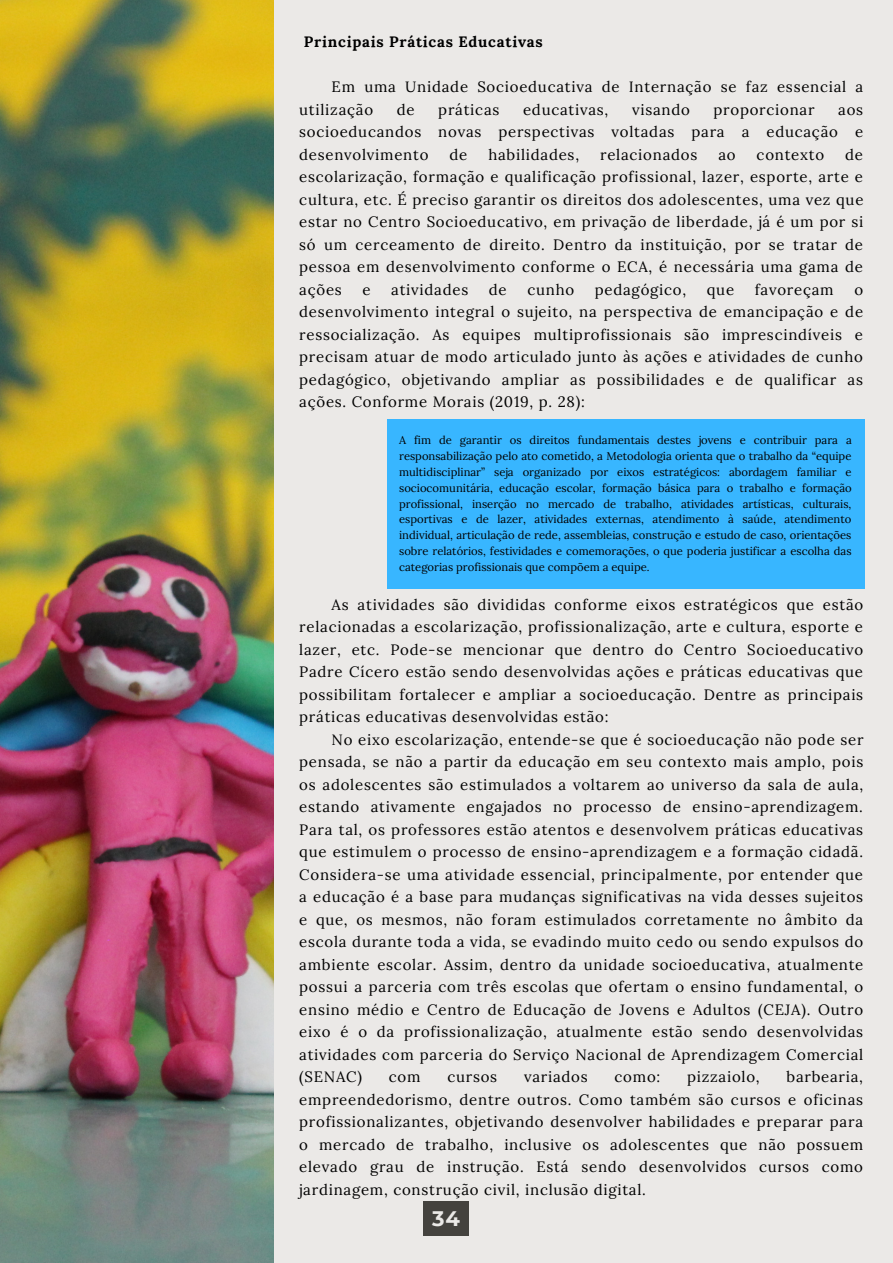
<style>
.page{position:relative;width:893px;height:1263px;background:#ebe9e7}
.page>*{position:absolute;margin:0;border:0;box-sizing:border-box;transform-origin:0 0}
.t1{font:700 21px "Montserrat";color:#ebe9e7}
.t2{font:15px/22.5px "Lora";letter-spacing:.05em;color:#000;text-align:justify}
.t3{font:700 15px "Lora";letter-spacing:.05em;color:#000}
.t4{font:11.25px/15.8px "Lora";color:#000;text-align:justify}
.s1{color:#ebe9e7}
</style>
<div class="page">
<img style="left:0;top:0;width:273px;height:1263px">
<div style="left:423px;top:1201px;width:46px;height:34px;background:#44423e"></div>
<div style="left:387px;top:419px;width:477px;height:170px;background:#38b6ff"></div>
<p class="t3" style="left:304px;top:32px;width:240px">Principais Práticas Educativas</p>
<p class="t2" style="left:299px;top:75px;width:565px"><span class="s1">----</span>Em uma Unidade Socioeducativa de Internação se faz essencial a utilização</p>
<p class="t2" style="left:397px;top:98px;width:19px">de</p>
<p class="t2" style="left:438px;top:98px;width:63px">práticas</p>
<p class="t2" style="left:523px;top:98px;width:87px">educativas,</p>
<p class="t2" style="left:632px;top:98px;width:59px">visando</p>
<p class="t2" style="left:713px;top:98px;width:102px">proporcionar</p>
<p class="t2" style="left:299px;top:98px;width:565px;text-indent:539px">aos socioeducandos novas perspectivas voltadas para a educação e desenvolvimento</p>
<p class="t2" style="left:299px;top:143px;width:566px;text-indent:546px">de escolarização, formação e qualificação profissional, lazer, esporte, arte e cultura, etc. É preciso garantir os direitos dos adolescentes, uma vez que estar no Centro Socioeducativo, em privação de liberdade, já é um por si só um cerceamento de direito. Dentro da instituição, por se tratar de pessoa em desenvolvimento conforme o ECA, é necessária uma gama de ações</p>
<p class="t2" style="left:449px;top:143px;width:19px">de</p>
<p class="t2" style="left:488px;top:143px;width:92px">habilidades,</p>
<p class="t2" style="left:600px;top:143px;width:99px">relacionados</p>
<p class="t2" style="left:718px;top:143px;width:19px">ao</p>
<p class="t2" style="left:756px;top:143px;width:69px">contexto</p>
<p class="t2" style="left:362px;top:278px;width:10px">e</p>
<p class="t2" style="left:391px;top:278px;width:79px">atividades</p>
<p class="t2" style="left:489px;top:278px;width:19px">de</p>
<p class="t2" style="left:527px;top:278px;width:48px">cunho</p>
<p class="t2" style="left:595px;top:278px;width:93px">pedagógico,</p>
<p class="t2" style="left:707px;top:278px;width:29px">que</p>
<p class="t2" style="left:755px;top:278px;width:80px">favoreçam</p>
<p class="t2" style="left:299px;top:278px;width:565px;text-indent:555px">o desenvolvimento integral o sujeito, na perspectiva de emancipação e de ressocialização. As equipes multiprofissionais são imprescindíveis e precisam atuar de modo articulado junto às ações e atividades de cunho pedagógico, objetivando ampliar as possibilidades e de qualificar as ações. Conforme Morais (2019, p. 28):</p>
<p class="t4" style="left:399px;top:432px;width:454px">A fim de garantir os direitos fundamentais destes jovens e contribuir para a responsabilização pelo ato cometido, a Metodologia orienta que o trabalho da “equipe multidisciplinar” seja organizado por eixos estratégicos: abordagem familiar e sociocomunitária, educação escolar, formação básica para o trabalho e formação profissional, inserção no mercado de trabalho, atividades artísticas, culturais, esportivas e de lazer, atividades externas, atendimento à saúde, atendimento individual, articulação de rede, assembleias, construção e estudo de caso, orientações sobre relatórios, festividades e comemorações, o que poderia justificar a escolha das categorias profissionais que compõem a equipe.</p>
<p class="t2" style="left:299px;top:593px;width:566px;text-align:left"><span class="s1">----</span>As atividades são divididas conforme eixos estratégicos que estão relacionadas a escolarização, profissionalização, arte e cultura, esporte e lazer, etc. Pode-se mencionar que dentro do Centro Socioeducativo Padre Cícero estão sendo desenvolvidas ações e práticas educativas que possibilitam fortalecer e ampliar a socioeducação. Dentre as principais práticas educativas desenvolvidas estão:<br><span class="s1">----</span>No eixo escolarização, entende-se que é socioeducação não pode ser pensada, se não a partir da educação em seu contexto mais amplo, pois os adolescentes são estimulados a voltarem ao universo da sala de aula, estando ativamente engajados no processo de ensino-aprendizagem.<br>Para tal, os professores estão atentos e desenvolvem práticas educativas que estimulem o processo de ensino-aprendizagem e a formação cidadã.<br>Considera-se uma atividade essencial, principalmente, por entender que a educação é a base para mudanças significativas na vida desses sujeitos e que, os mesmos, não foram estimulados corretamente no âmbito da escola durante toda a vida, se evadindo muito cedo ou sendo expulsos do ambiente escolar. Assim, dentro da unidade socioeducativa, atualmente possui a parceria com três escolas que ofertam o ensino fundamental, o ensino médio e Centro de Educação de Jovens e Adultos (CEJA). Outro eixo é o da profissionalização, atualmente estão sendo desenvolvidas atividades com parceria do Serviço Nacional de Aprendizagem Comercial (SENAC)</p>
<p class="t2" style="left:299px;top:1065px;width:565px;text-indent:487px">barbearia, empreendedorismo, dentre outros. Como também são cursos e oficinas profissionalizantes, objetivando desenvolver habilidades e preparar para o mercado de trabalho, inclusive os adolescentes que não possuem elevado grau de instrução. Está sendo desenvolvidos cursos como jardinagem, construção civil, inclusão digital.</p>
<p class="t2" style="left:389px;top:1065px;width:33px">com</p>
<p class="t2" style="left:447px;top:1065px;width:51px">cursos</p>
<p class="t2" style="left:524px;top:1065px;width:65px">variados</p>
<p class="t2" style="left:614px;top:1065px;width:47px">como:</p>
<p class="t2" style="left:687px;top:1065px;width:74px">pizzaiolo,</p>
<h1 class="t1" style="left:432px;top:1205px;width:29px">34</h1>
</div>
